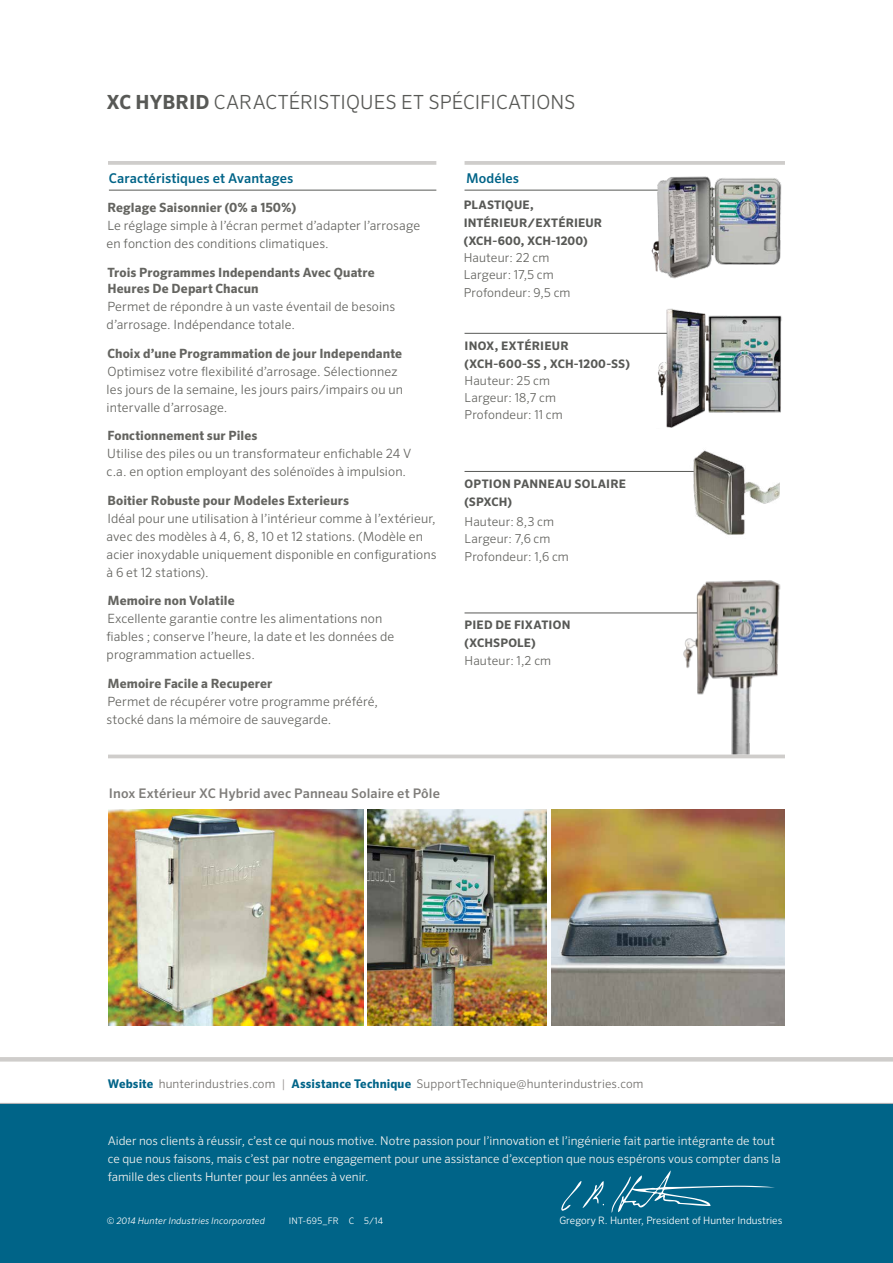
<style>
.page{position:relative;width:893px;height:1263px;background:#fff}
.page>*{position:absolute;margin:0;border:0;box-sizing:border-box;transform-origin:0 0}
.t1{font:300 19.5px "Sero Pro";color:#585956}
.t2{font:500 13.5px "Sero Pro";letter-spacing:.01em;color:#006488}
.t3{font:500 13.2px "Sero Pro";letter-spacing:.005em;color:#7e7c79}
.t4{font:300 12.75px/18px "Sero Pro";letter-spacing:.01em;color:#646460}
.t5{font:700 12.75px/16.5px "Sero Pro";letter-spacing:.01em;color:#646460}
.t6{font:300 12.3px/17.2px "Sero Pro";letter-spacing:.01em;color:#646460}
.t7{font:300 12px/18px "Sero Pro";color:#f5f3f0}
.t8{font:300 12px "Sero Pro";letter-spacing:.01em;color:#716f6c}
.t9{font:700 11.7px/18px "Sero Pro";letter-spacing:.015em;color:#585956}
.t10{font:300 10.2px "Sero Pro";color:#fff}
.t11{font:italic 300 9px "Sero Pro";letter-spacing:.02em;color:#fff}
.t12{font:300 9px "Sero Pro";letter-spacing:.02em;color:#fff}
.s1{font-weight:700}
.s2{font-weight:700;color:#006488}
.s3{color:#9c9896}
</style>
<div class="page">
<hr style="left:0;top:1057px;width:893px;height:4px;background:#cfcdcb">
<div style="left:0;top:1103px;width:893px;height:160px;background:#006488"></div>
<hr style="left:0;top:1103px;width:893px;height:1px;background:#a7a9ac">
<svg style="left:611px;top:1170px;width:164px;height:43px"></svg>
<svg style="left:561px;top:1181px;width:43px;height:30px"></svg>
<hr style="left:108px;top:161px;width:328px;height:4px;background:#cfcdcb">
<hr style="left:109px;top:190px;width:327px;height:1px;background:#585956">
<hr style="left:465px;top:161px;width:320px;height:4px;background:#cfcdcb">
<hr style="left:465px;top:333px;width:236px;height:1px;background:#585956">
<hr style="left:465px;top:471px;width:247px;height:1px;background:#585956">
<hr style="left:465px;top:613px;width:232px;height:1px;background:#585956">
<hr style="left:464px;top:190px;width:248px;height:1px;background:#585956">
<img style="left:647px;top:176px;width:135px;height:103px">
<img style="left:657px;top:308px;width:125px;height:120px">
<img style="left:691px;top:450px;width:89px;height:85px">
<img style="left:673px;top:580px;width:108px;height:174px">
<img style="left:368px;top:809px;width:178px;height:216px">
<img style="left:108px;top:809px;width:255px;height:216px">
<img style="left:551px;top:809px;width:234px;height:216px">
<hr style="left:108px;top:755px;width:677px;height:3px;background:#cfcdcb">
<h1 class="t1" style="left:107px;top:90px;width:470px"><span class="s1">XC HYBRID</span> CARACTÉRISTIQUES ET SPÉCIFICATIONS</h1>
<p class="t2" style="left:109px;top:170px;width:186px">Caractéristiques et Avantages</p>
<p class="t5" style="left:107px;top:199px;width:190px">Reglage Saisonnier (0% a 150%)</p>
<p class="t4" style="left:107px;top:216px;width:315px">Le réglage simple à l’écran permet d’adapter l’arrosage en fonction des conditions climatiques.</p>
<p class="t5" style="left:107px;top:264px;width:269px">Trois Programmes Independants Avec Quatre<br>Heures De Depart Chacun</p>
<p class="t4" style="left:107px;top:297px;width:290px">Permet de répondre à un vaste éventail de besoins d’arrosage. Indépendance totale.</p>
<p class="t5" style="left:107px;top:345px;width:296px">Choix d’une Programmation de jour Independante</p>
<p class="t4" style="left:107px;top:362px;width:298px">Optimisez votre flexibilité d’arrosage. Sélectionnez les jours de la semaine, les jours pairs/impairs ou un intervalle d’arrosage.</p>
<p class="t5" style="left:107px;top:427px;width:152px">Fonctionnement sur Piles</p>
<p class="t4" style="left:107px;top:444px;width:306px">Utilise des piles ou un transformateur enfichable 24 V c.a. en option employant des solénoïdes à impulsion.</p>
<p class="t5" style="left:107px;top:492px;width:243px">Boitier Robuste pour Modeles Exterieurs</p>
<p class="t4" style="left:107px;top:509px;width:331px">Idéal pour une utilisation à l’intérieur comme à l’extérieur, avec des modèles à 4, 6, 8, 10 et 12 stations. (Modèle en acier inoxydable uniquement disponible en configurations à 6 et 12 stations).</p>
<p class="t5" style="left:107px;top:592px;width:129px">Memoire non Volatile</p>
<p class="t4" style="left:107px;top:609px;width:289px">Excellente garantie contre les alimentations non fiables ; conserve l’heure, la date et les données de programmation actuelles.</p>
<p class="t5" style="left:107px;top:675px;width:166px">Memoire Facile a Recuperer</p>
<p class="t4" style="left:107px;top:692px;width:273px">Permet de récupérer votre programme préféré, stocké dans la mémoire de sauvegarde.</p>
<p class="t2" style="left:466px;top:170px;width:55px">Modéles</p>
<p class="t9" style="left:464px;top:196px;width:140px">PLASTIQUE,<br>INTÉRIEUR/EXTÉRIEUR (XCH-600, XCH-1200)</p>
<p class="t6" style="left:464px;top:249px;width:108px">Hauteur: 22 cm<br>Largeur: 17,5 cm<br>Profondeur: 9,5 cm</p>
<p class="t9" style="left:465px;top:337px;width:167px">INOX, EXTÉRIEUR (XCH-600-SS , XCH-1200-SS)</p>
<p class="t6" style="left:465px;top:372px;width:100px">Hauteur: 25 cm<br>Largeur: 18,7 cm<br>Profondeur: 11 cm</p>
<p class="t9" style="left:465px;top:475px;width:163px">OPTION PANNEAU SOLAIRE (SPXCH)</p>
<p class="t6" style="left:465px;top:513px;width:106px">Hauteur: 8,3 cm<br>Largeur: 7,6 cm<br>Profondeur: 1,6 cm</p>
<p class="t9" style="left:465px;top:616px;width:107px">PIED DE FIXATION (XCHSPOLE)</p>
<p class="t6" style="left:465px;top:651px;width:88px">Hauteur: 1,2 cm</p>
<p class="t3" style="left:109px;top:785px;width:333px">Inox Extérieur XC Hybrid avec Panneau Solaire et Pôle</p>
<p class="t8" style="left:108px;top:1076px;width:537px"><span class="s2">Website</span> hunterindustries.com <span class="s3">|</span> <span class="s2">Assistance Technique</span> SupportTechnique@hunterindustries.com</p>
<p class="t7" style="left:108px;top:1131px;width:674px">Aider nos clients à réussir, c’est ce qui nous motive. Notre passion pour l’innovation et l’ingénierie fait partie intégrante de tout ce que nous faisons, mais c’est par notre engagement pour une assistance d’exception que nous espérons vous compter dans la famille des clients Hunter pour les années à venir.</p>
<p class="t11" style="left:107px;top:1215px;width:160px">© 2014 Hunter Industries Incorporated</p>
<p class="t12" style="left:289px;top:1216px;width:96px">INT-695_FR C 5/14</p>
<p class="t10" style="left:559px;top:1214px;width:224px">Gregory R. Hunter, President of Hunter Industries</p>
</div>
